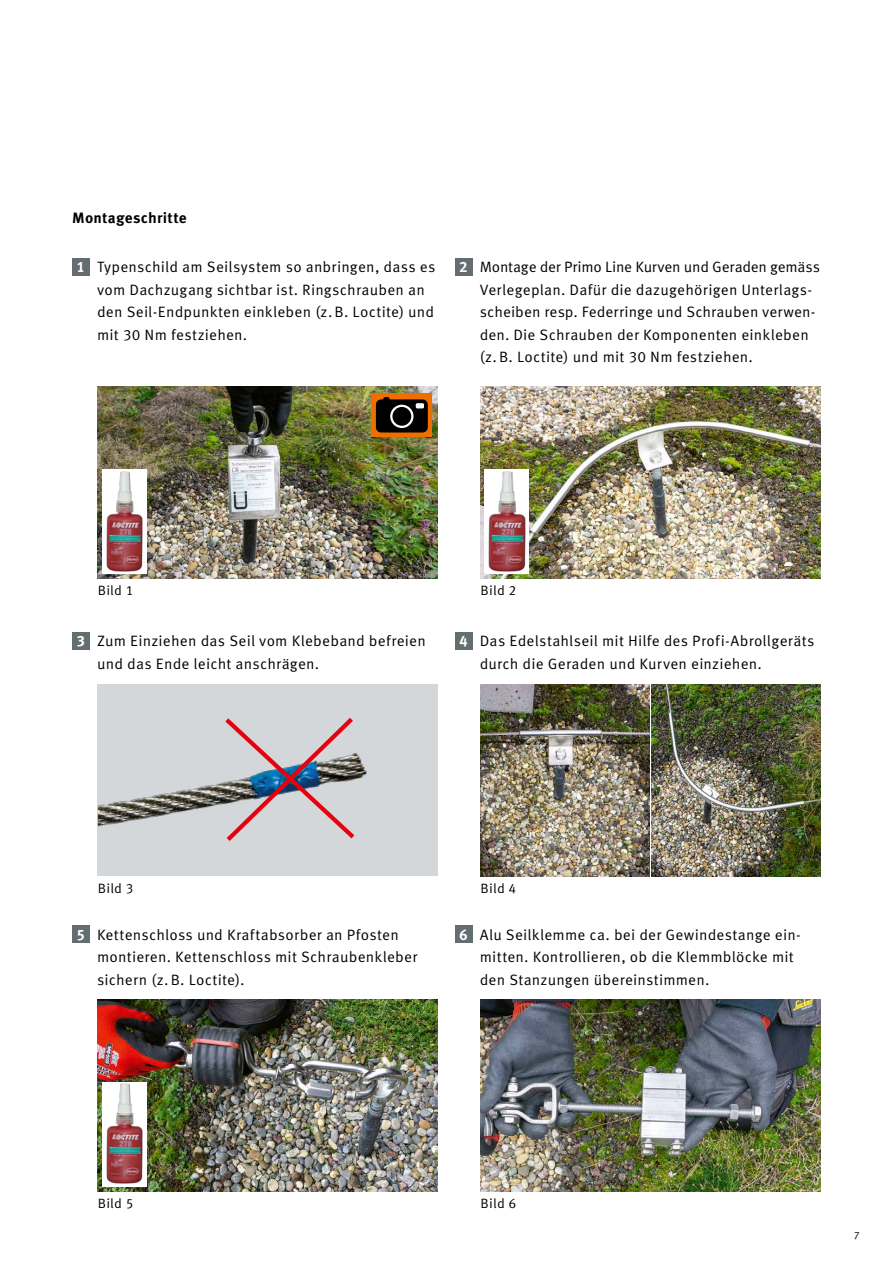
<style>
.page{position:relative;width:893px;height:1263px;background:#fff}
.page>*{position:absolute;margin:0;border:0;box-sizing:border-box;transform-origin:0 0}
.t1{font:15px/22.5px "Meta Correspondence Pro";letter-spacing:.01em;color:#000}
.t2{font:700 15px "Meta Correspondence Pro";letter-spacing:.015em;color:#000}
.t3{font:13.5px "Meta Correspondence Pro";letter-spacing:.015em;color:#000}
.t4{font:10.5px "Meta Correspondence Pro";color:#000}
.s1{font-weight:700;color:#fff}
</style>
<div class="page">
<div style="left:98px;top:685px;width:340px;height:191px;background:#d3d7da"></div>
<img style="left:98px;top:756px;width:269px;height:71px">
<div style="left:72px;top:258px;width:17px;height:17px;background:#646d6f"></div>
<div style="left:455px;top:258px;width:17px;height:17px;background:#646d6f"></div>
<div style="left:72px;top:632px;width:17px;height:17px;background:#646d6f"></div>
<img style="left:98px;top:387px;width:340px;height:191px">
<img style="left:480px;top:387px;width:341px;height:191px">
<div style="left:455px;top:632px;width:17px;height:17px;background:#646d6f"></div>
<svg style="left:221px;top:718px;width:138px;height:123px"></svg>
<div style="left:372px;top:393px;width:60px;height:44px;background:#ef6e00"></div>
<svg style="left:376px;top:397px;width:52px;height:35px;background:#2d231a"></svg>
<div style="left:72px;top:926px;width:17px;height:17px;background:#646d6f"></div>
<div style="left:455px;top:926px;width:17px;height:17px;background:#646d6f"></div>
<img style="left:98px;top:1000px;width:340px;height:191px">
<img style="left:480px;top:1000px;width:341px;height:191px">
<img style="left:485px;top:469px;width:44px;height:105px">
<img style="left:102px;top:469px;width:44px;height:105px">
<img style="left:102px;top:1082px;width:44px;height:105px">
<img style="left:480px;top:685px;width:169px;height:191px">
<img style="left:652px;top:685px;width:169px;height:191px">
<p class="t2" style="left:72px;top:206px;width:116px">Montageschritte</p>
<p class="t1" style="left:97px;top:255px;width:340px;text-indent:-21px"><span class="s1">1</span> Typenschild am Seilsystem so anbringen, dass es vom Dachzugang sichtbar ist. Ringschrauben an den Seil-Endpunkten einkleben (z.B. Loctite) und mit 30 Nm festziehen.</p>
<p class="t1" style="left:480px;top:255px;width:342px;text-indent:-21px"><span class="s1">2</span> Montage der Primo Line Kurven und Geraden gemäss Verlegeplan. Dafür die dazugehörigen Unterlags&shy;scheiben resp. Federringe und Schrauben verwen&shy;den. Die Schrauben der Komponenten einkleben (z.B. Loctite) und mit 30 Nm festziehen.</p>
<p class="t3" style="left:98px;top:580px;width:37px">Bild 1</p>
<p class="t3" style="left:480px;top:580px;width:37px">Bild 2</p>
<p class="t1" style="left:97px;top:629px;width:330px;text-indent:-21px"><span class="s1">3</span> Zum Einziehen das Seil vom Klebeband befreien und das Ende leicht anschrägen.</p>
<p class="t1" style="left:480px;top:629px;width:336px;text-indent:-21px"><span class="s1">4</span> Das Edelstahlseil mit Hilfe des Profi-Abrollgeräts durch die Geraden und Kurven einziehen.</p>
<p class="t3" style="left:98px;top:878px;width:37px">Bild 3</p>
<p class="t3" style="left:480px;top:878px;width:37px">Bild 4</p>
<p class="t1" style="left:97px;top:922px;width:322px;text-indent:-21px"><span class="s1">5</span> Kettenschloss und Kraftabsorber an Pfosten montieren. Kettenschloss mit Schraubenkleber sichern (z.B. Loctite).</p>
<p class="t1" style="left:480px;top:922px;width:322px;text-indent:-21px"><span class="s1">6</span> Alu Seilklemme ca. bei der Gewindestange ein&shy;mitten. Kontrollieren, ob die Klemmblöcke mit den Stanzungen übereinstimmen.</p>
<p class="t3" style="left:98px;top:1193px;width:37px">Bild 5</p>
<p class="t3" style="left:480px;top:1193px;width:37px">Bild 6</p>
<p class="t4" style="left:854px;top:1228px;width:8px">7</p>
</div>
